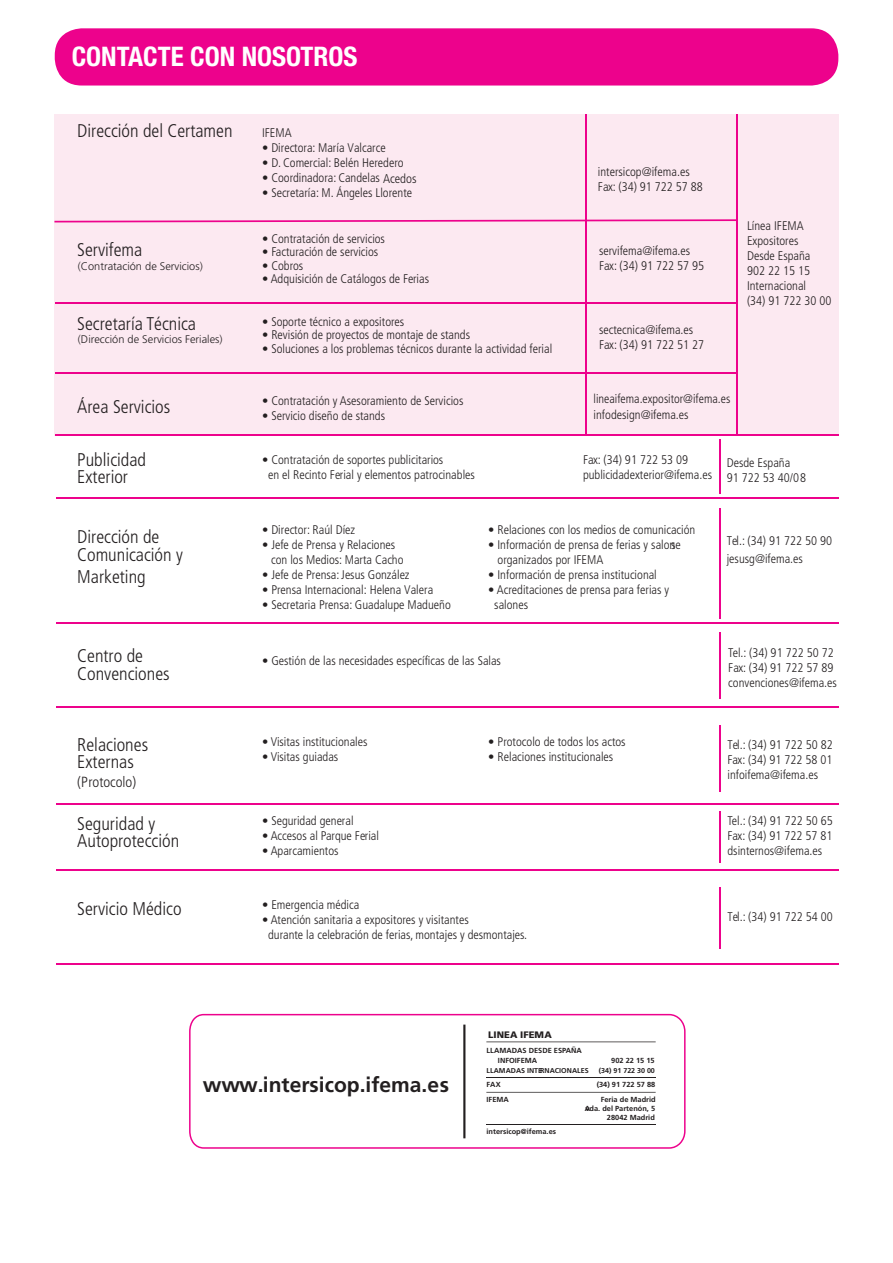
<style>
.page{position:relative;width:893px;height:1263px;background:#fff}
.page>*{position:absolute;margin:0;border:0;box-sizing:border-box;transform-origin:0 0}
.t1{font:700 condensed 27px "Helvetica Neue LT Std";color:#fff}
.t2{font:700 21px "Frutiger";color:#231f20}
.t3{font:300 condensed 18.45px/17.7px "Frutiger";color:#231f20}
.t4{font:300 condensed 14.7px "Frutiger";color:#231f20}
.t5{font:300 condensed 12.45px/15px "Frutiger";color:#231f20}
.t6{font:300 11.1px "Frutiger";color:#231f20}
.t7{font:900 9.45px "Frutiger LT Std";color:#231f20}
.t8{font:700 7.35px/8.9px "Frutiger";color:#231f20;text-align:right}
.t9{font:700 7.05px "Frutiger";color:#231f20}
.s1{font-size:12.75px}
</style>
<div class="page">
<div style="left:55px;top:28px;width:783px;height:58px;background:#ed028c;border-radius:27px"></div>
<div style="left:54px;top:114px;width:785px;height:321px;background:#fce9f1"></div>
<hr style="left:55px;top:435px;width:784px;height:1px;background:#ed028c">
<hr style="left:56px;top:623px;width:783px;height:1px;background:#ed028c">
<hr style="left:56px;top:498px;width:783px;height:1px;background:#ed028c">
<hr style="left:56px;top:706px;width:783px;height:2px;background:#ed028c">
<hr style="left:56px;top:803px;width:783px;height:2px;background:#ed028c">
<hr style="left:56px;top:869px;width:783px;height:2px;background:#ed028c">
<hr style="left:56px;top:963px;width:783px;height:2px;background:#ed028c">
<hr style="left:719px;top:508px;width:1px;height:110px;background:#ed028c">
<hr style="left:719px;top:439px;width:2px;height:55px;background:#ed028c">
<hr style="left:719px;top:726px;width:1px;height:66px;background:#ed028c">
<hr style="left:719px;top:632px;width:1px;height:67px;background:#ed028c">
<hr style="left:719px;top:811px;width:1px;height:51px;background:#ed028c">
<hr style="left:719px;top:887px;width:1px;height:61px;background:#ed028c">
<svg style="left:54px;top:219px;width:682px;height:3px"></svg>
<hr style="left:585px;top:114px;width:2px;height:320px;background:#ed028c">
<hr style="left:55px;top:302px;width:680px;height:2px;background:#ed028c">
<hr style="left:55px;top:372px;width:680px;height:2px;background:#ed028c">
<hr style="left:736px;top:114px;width:2px;height:320px;background:#ed028c">
<svg style="left:189px;top:1014px;width:497px;height:135px"></svg>
<hr style="left:486px;top:1041px;width:170px;height:1px;background:#231f20">
<hr style="left:486px;top:1077px;width:170px;height:1px;background:#231f20">
<hr style="left:486px;top:1092px;width:170px;height:1px;background:#231f20">
<hr style="left:486px;top:1124px;width:170px;height:1px;background:#231f20">
<h1 class="t1" style="left:72px;top:40px;width:287px">CONTACTE CON NOSOTROS</h1>
<h3 class="t3" style="left:77px;top:122px;width:157px">Dirección del Certamen</h3>
<h3 class="t3" style="left:77px;top:241px;width:67px">Servifema</h3>
<p class="t6" style="left:78px;top:260px;width:127px">(Contratación de Servicios)</p>
<h3 class="t3" style="left:77px;top:315px;width:120px">Secretaría Técnica</h3>
<p class="t6" style="left:78px;top:333px;width:146px">(Dirección de Servicios Feriales)</p>
<h3 class="t3" style="left:77px;top:398px;width:95px">Área Servicios</h3>
<h3 class="t3" style="left:77px;top:451px;width:70px">Publicidad<br>Exterior</h3>
<p class="t5" style="left:262px;top:125px;width:31px">IFEMA</p>
<p class="t5" style="left:262px;top:140px;width:125px">• Directora: María Valcarce</p>
<p class="t5" style="left:262px;top:155px;width:143px">• D. Comercial: Belén Heredero</p>
<p class="t5" style="left:262px;top:170px;width:156px">• Coordinadora: Candelas <span class="s1">Acedos</span></p>
<p class="t5" style="left:262px;top:185px;width:152px">• Secretaría: M. Ángeles Llorente</p>
<p class="t5" style="left:262px;top:231px;width:124px">• Contratación de servicios</p>
<p class="t5" style="left:262px;top:245px;width:118px">• Facturación de servicios</p>
<p class="t5" style="left:262px;top:258px;width:43px">• Cobros</p>
<p class="t5" style="left:262px;top:272px;width:169px">• Adquisición de Catálogos de Ferias</p>
<p class="t5" style="left:262px;top:314px;width:144px">• Soporte técnico a expositores</p>
<p class="t5" style="left:262px;top:328px;width:209px">• Revisión de proyectos de montaje de stands</p>
<p class="t5" style="left:262px;top:341px;width:292px">• Soluciones a los problemas técnicos durante la actividad ferial</p>
<p class="t5" style="left:262px;top:393px;width:203px">• Contratación y Asesoramiento de Servicios</p>
<p class="t5" style="left:262px;top:408px;width:124px">• Servicio diseño de stands</p>
<p class="t5" style="left:268px;top:452px;width:208px;text-indent:-6px">• Contratación de soportes publicitarios<br>en el Recinto Ferial y elementos patrocinables</p>
<p class="t5" style="left:598px;top:164px;width:107px">intersicop@ifema.es<br>Fax: (34) 91 722 57 88</p>
<p class="t5" style="left:599px;top:244px;width:107px">servifema@ifema.es<br>Fax: (34) 91 722 57 95</p>
<p class="t5" style="left:599px;top:323px;width:107px">sectecnica@ifema.es<br>Fax: (34) 91 722 51 27</p>
<p class="t5" style="left:594px;top:390px;width:138px;line-height:16.4px">lineaifema.expositor@ifema.es infodesign@ifema.es</p>
<p class="t5" style="left:747px;top:218px;width:86px">Línea IFEMA<br>Expositores<br>Desde España<br>902 22 15 15<br>Internacional<br>(34) 91 722 30 00</p>
<p class="t5" style="left:583px;top:452px;width:107px">Fax: (34) 91 722 53 09</p>
<p class="t5" style="left:727px;top:455px;width:81px">Desde España<br>91 722 53 40/08</p>
<p class="t5" style="left:583px;top:468px;width:131px">publicidadexterior@ifema.es</p>
<h3 class="t3" style="left:77px;top:528px;width:107px">Dirección de<br>Comunicación y</h3>
<h3 class="t3" style="left:77px;top:568px;width:70px">Marketing</h3>
<h3 class="t3" style="left:77px;top:647px;width:94px">Centro de<br>Convenciones</h3>
<h3 class="t3" style="left:77px;top:736px;width:72px">Relaciones<br>Externas</h3>
<p class="t4" style="left:77px;top:773px;width:60px">(Protocolo)</p>
<h3 class="t3" style="left:77px;top:815px;width:103px">Seguridad y<br>Autoprotección</h3>
<h3 class="t3" style="left:77px;top:900px;width:106px">Servicio Médico</h3>
<p class="t5" style="left:262px;top:522px;width:95px">• Director: Raúl Díez</p>
<p class="t5" style="left:262px;top:537px;width:135px">• Jefe de Prensa y Relaciones</p>
<p class="t5" style="left:262px;top:567px;width:149px">• Jefe de Prensa: Jesus González</p>
<p class="t5" style="left:271px;top:552px;width:134px">con los Medios: Marta Cacho</p>
<p class="t5" style="left:262px;top:582px;width:173px">• Prensa Internacional: Helena Valera</p>
<p class="t5" style="left:262px;top:597px;width:190px">• Secretaria Prensa: Guadalupe Madueño</p>
<p class="t5" style="left:488px;top:522px;width:209px">• Relaciones con los medios de comunicación</p>
<p class="t5" style="left:497px;top:537px;width:185px;text-indent:-9px">• Información de prensa de ferias y salones organizados por IFEMA</p>
<p class="t5" style="left:488px;top:567px;width:170px">• Información de prensa institucional</p>
<p class="t5" style="left:494px;top:582px;width:176px;text-indent:-6px">• Acreditaciones de prensa para ferias y salones</p>
<p class="t5" style="left:727px;top:531px;width:107px;line-height:18.5px">Tel.: (34) 91 722 50 90 jesusg@ifema.es</p>
<p class="t5" style="left:262px;top:653px;width:240px">• Gestión de las necesidades específicas de las Salas</p>
<p class="t5" style="left:728px;top:646px;width:110px">Tel.: (34) 91 722 50 72<br>Fax: (34) 91 722 57 89 convenciones@ifema.es</p>
<p class="t5" style="left:262px;top:734px;width:107px">• Visitas institucionales</p>
<p class="t5" style="left:262px;top:749px;width:78px">• Visitas guiadas</p>
<p class="t5" style="left:262px;top:813px;width:93px">• Seguridad general</p>
<p class="t5" style="left:262px;top:828px;width:118px">• Accesos al Parque Ferial</p>
<p class="t5" style="left:262px;top:843px;width:78px">• Aparcamientos</p>
<p class="t5" style="left:488px;top:734px;width:139px">• Protocolo de todos los actos</p>
<p class="t5" style="left:488px;top:749px;width:127px">• Relaciones institucionales</p>
<p class="t5" style="left:727px;top:738px;width:107px;text-align:justify">Tel.: (34) 91 722 50 82<br>Fax: (34) 91 722 58 01 infoifema@ifema.es</p>
<p class="t5" style="left:727px;top:813px;width:107px;text-align:justify">Tel.: (34) 91 722 50 65<br>Fax: (34) 91 722 57 81 dsinternos@ifema.es</p>
<p class="t5" style="left:262px;top:897px;width:99px">• Emergencia médica</p>
<p class="t5" style="left:268px;top:912px;width:261px;text-indent:-6px">• Atención sanitaria a expositores y visitantes<br>durante la celebración de ferias, montajes y desmontajes.</p>
<p class="t5" style="left:727px;top:909px;width:107px">Tel.: (34) 91 722 54 00</p>
<h2 class="t2" style="left:203px;top:1072px;width:248px">www.intersicop.ifema.es</h2>
<p class="t7" style="left:488px;top:1029px;width:65px">LINEA IFEMA</p>
<p class="t8" style="left:487px;top:1046px;width:97px">LLAMADAS DESDE ESPAÑA</p>
<p class="t8" style="left:498px;top:1056px;width:41px">INFOIFEMA</p>
<p class="t8" style="left:611px;top:1056px;width:45px">902 22 15 15</p>
<p class="t9" style="left:487px;top:1066px;width:104px">LLAMADAS INTERNACIONALES</p>
<p class="t9" style="left:599px;top:1066px;width:58px">(34) 91 722 30 00</p>
<p class="t8" style="left:487px;top:1080px;width:16px">FAX</p>
<p class="t8" style="left:597px;top:1080px;width:60px">(34) 91 722 57 88</p>
<p class="t8" style="left:487px;top:1095px;width:24px">IFEMA</p>
<p class="t8" style="left:585px;top:1095px;width:72px">Feria de Madrid<br>Avda. del Partenón, 5<br>28042 Madrid</p>
<p class="t8" style="left:487px;top:1127px;width:71px">intersicop@ifema.es</p>
</div>
